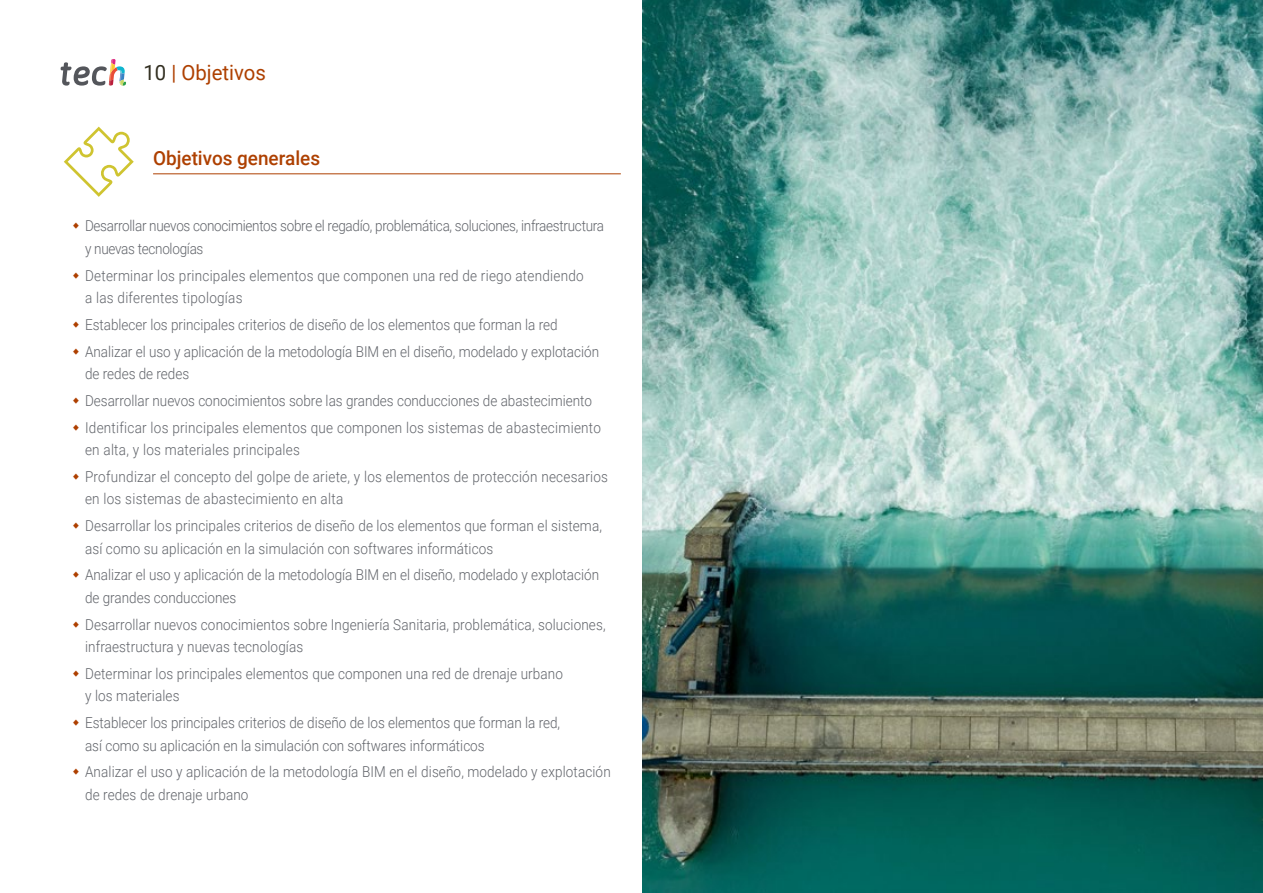
<style>
.page{position:relative;width:1263px;height:893px;background:#fff}
.page>*{position:absolute;margin:0;border:0;box-sizing:border-box;transform-origin:0 0}
.t1{font:21px "Roboto";color:#ae4000}
.t2{font:500 19.5px "Roboto";color:#ae4000}
.t3{font:300 15px/26.7px "Roboto";letter-spacing:.01em;color:#61646a;scale:.9 1}
.t4{font:300 15px/22.5px "Roboto";letter-spacing:-.02em;color:#61646a;scale:.9 1}
.s1{color:#312e20}
</style>
<div class="page">
<hr style="left:153px;top:173px;width:468px;height:1px;background:#ae4000">
<svg style="left:64px;top:127px;width:70px;height:70px"></svg>
<svg style="left:61px;top:59px;width:65px;height:27px"></svg>
<img style="left:642px;top:0;width:621px;height:893px">
<h1 class="t1" style="left:144px;top:57px;width:124px"><span class="s1">10</span> | Objetivos</h1>
<h2 class="t2" style="left:153px;top:144px;width:169px">Objetivos generales</h2>
<p class="t4" style="left:85px;top:214px;width:578px">Desarrollar nuevos conocimientos sobre el regadío, problemática, soluciones, infraestructura y nuevas tecnologías</p>
<p class="t3" style="left:85px;top:263px;width:556px;line-height:22.5px">Determinar los principales elementos que componen una red de riego atendiendo a las diferentes tipologías</p>
<p class="t3" style="left:85px;top:311px;width:573px">Establecer los principales criterios de diseño de los elementos que forman la red<br>Analizar el uso y aplicación de la metodología BIM en el diseño, modelado y explotación</p>
<p class="t3" style="left:85px;top:360px;width:575px">de redes de redes<br>Desarrollar nuevos conocimientos sobre las grandes conducciones de abastecimiento<br>Identificar los principales elementos que componen los sistemas de abastecimiento</p>
<p class="t3" style="left:85px;top:436px;width:583px">en alta, y los materiales principales<br>Profundizar el concepto del golpe de ariete, y los elementos de protección necesarios</p>
<p class="t3" style="left:85px;top:485px;width:576px">en los sistemas de abastecimiento en alta<br>Desarrollar los principales criterios de diseño de los elementos que forman el sistema,</p>
<p class="t3" style="left:85px;top:534px;width:573px">así como su aplicación en la simulación con softwares informáticos<br>Analizar el uso y aplicación de la metodología BIM en el diseño, modelado y explotación</p>
<p class="t3" style="left:85px;top:583px;width:580px">de grandes conducciones<br>Desarrollar nuevos conocimientos sobre Ingeniería Sanitaria, problemática, soluciones,</p>
<p class="t3" style="left:85px;top:633px;width:532px">infraestructura y nuevas tecnologías<br>Determinar los principales elementos que componen una red de drenaje urbano</p>
<p class="t3" style="left:85px;top:682px;width:529px">y los materiales<br>Establecer los principales criterios de diseño de los elementos que forman la red,</p>
<p class="t3" style="left:85px;top:731px;width:586px">así como su aplicación en la simulación con softwares informáticos<br>Analizar el uso y aplicación de la metodología BIM en el diseño, modelado y explotación</p>
<p class="t3" style="left:85px;top:780px;width:183px">de redes de drenaje urbano</p>
</div>
